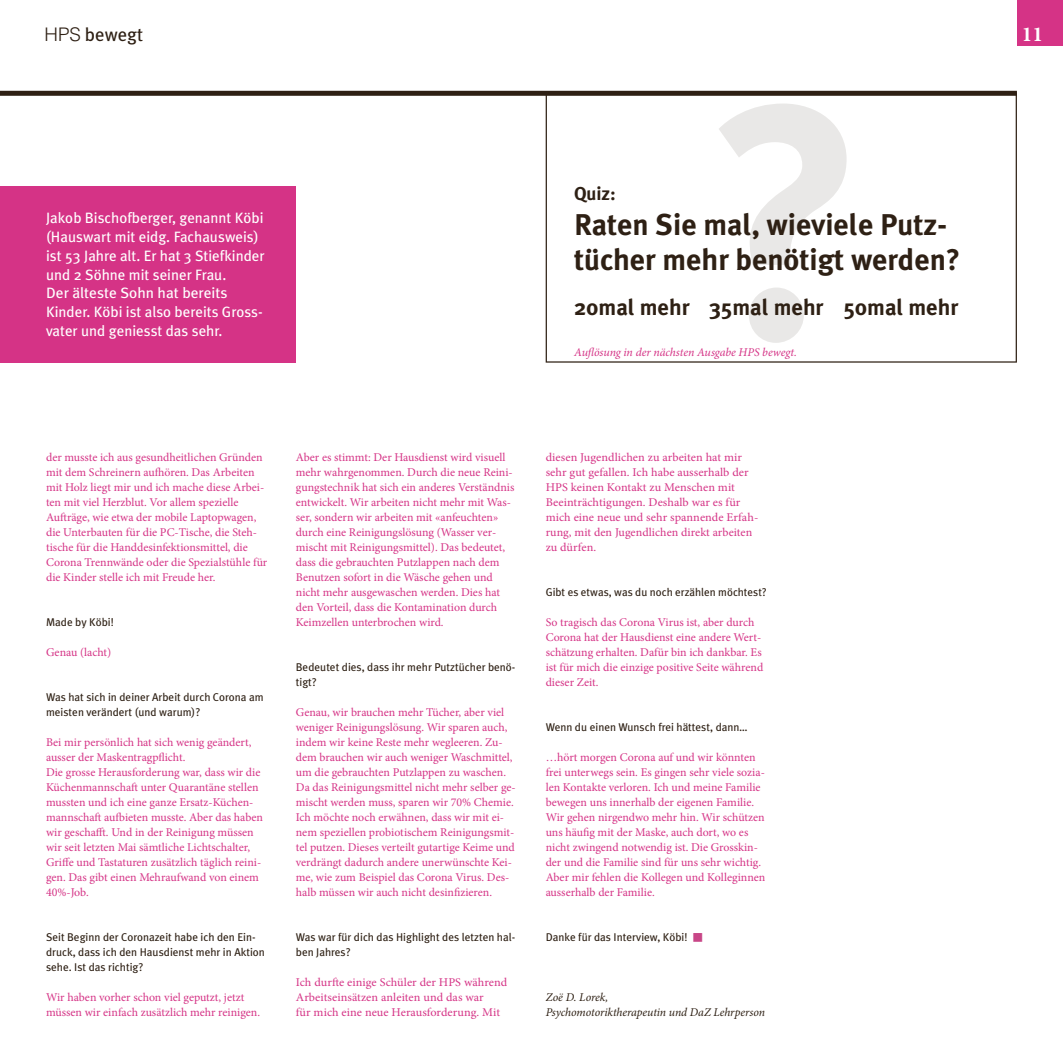
<style>
.page{position:relative;width:1063px;height:1063px;background:#fff}
.page>*{position:absolute;margin:0;border:0;box-sizing:border-box;transform-origin:0 0}
.t1{font:700 333.38px "Meta Plus";color:rgb(46 32 20/.1)}
.t2{font:700 30px/35px "Meta Plus";color:#2e2014}
.t3{font:700 22.5px "Meta Plus";color:#2e2014}
.t4{font:700 21.25px "Minion Pro";color:#fff}
.t5{font:18.75px "Meta Plus";color:#2e2014}
.t6{font:700 18.75px "Meta Plus";color:#2e2014}
.t7{font:15px/18.8px "Meta Plus";color:#fff}
.t8{font:11.88px/15px "Minion Pro";color:#d53386}
.t9{font:italic 11.88px/15px "Minion Pro";letter-spacing:-.005em;color:#2e2014}
.t10{font:italic 11.88px "Minion Pro";letter-spacing:-.005em;color:#d53386}
.t11{font:11.25px/15px "Meta Plus";color:#2e2014}
.s1{font-family:"Helvetica LT Std";font-weight:300}
</style>
<div class="page">
<div style="left:1017px;top:0;width:46px;height:46px;background:#d53386"></div>
<div style="left:0;top:91px;width:1017px;height:5px;background:#2e2014"></div>
<div style="left:0;top:186px;width:296px;height:177px;background:#d53386"></div>
<svg style="left:546px;top:95px;width:471px;height:268px"></svg>
<h3 class="t5" style="left:45px;top:26px;width:100px"><span class="s1">HPS</span> bewegt</h3>
<h3 class="t4" style="left:1022px;top:26px;width:23px">11</h3>
<p class="t7" style="left:46px;top:210px;width:220px">Jakob Bischofberger, genannt Köbi (Hauswart mit eidg. Fachausweis) ist 53 Jahre alt. Er hat 3 Stiefkinder und 2 Söhne mit seiner Frau.<br>Der älteste Sohn hat bereits<br>Kinder. Köbi ist also bereits Gross&shy;vater und geniesst das sehr.</p>
<h1 class="t1" style="left:706px;top:72px;width:164px">?</h1>
<h3 class="t6" style="left:574px;top:185px;width:43px">Quiz:</h3>
<h2 class="t2" style="left:574px;top:209px;width:388px">Raten Sie mal, wieviele Putz&shy;tücher mehr benötigt werden?</h2>
<h3 class="t3" style="left:574px;top:297px;width:386px">20mal mehr 35mal mehr 50mal mehr</h3>
<p class="t10" style="left:574px;top:348px;width:224px">Auflösung in der nächsten Ausgabe HPS bewegt.</p>
<p class="t8" style="left:46px;top:451px;width:223px">der musste ich aus gesundheitlichen Gründen mit dem Schreinern aufhören. Das Arbeiten mit Holz liegt mir und ich mache diese Arbei‐ ten mit viel Herzblut. Vor allem spezielle Aufträge, wie etwa der mobile Laptopwagen, die Unterbauten für die PC-Tische, die Steh&shy;tische für die Handdesinfektionsmittel, die Corona Trennwände oder die Spezialstühle für die Kinder stelle ich mit Freude her.</p>
<p class="t11" style="left:46px;top:615px;width:69px">Made by Köbi!</p>
<p class="t8" style="left:46px;top:646px;width:67px">Genau (lacht)</p>
<p class="t11" style="left:46px;top:690px;width:219px">Was hat sich in deiner Arbeit durch Corona am meisten verändert (und warum)?</p>
<p class="t8" style="left:46px;top:736px;width:219px">Bei mir persönlich hat sich wenig geändert, ausser der Maskentragpflicht.<br>Die grosse Herausforderung war, dass wir die Küchenmannschaft unter Quarantäne stellen mussten und ich eine ganze Ersatz-Küchen‐ mannschaft aufbieten musste. Aber das haben wir geschafft. Und in der Reinigung müssen wir seit letzten Mai sämtliche Lichtschalter, Griffe und Tastaturen zusätzlich täglich reini‐ gen. Das gibt einen Mehraufwand von einem 40%-Job.</p>
<p class="t11" style="left:46px;top:930px;width:220px">Seit Beginn der Coronazeit habe ich den Ein&shy;druck, dass ich den Hausdienst mehr in Aktion sehe. Ist das richtig?</p>
<p class="t8" style="left:46px;top:991px;width:216px">Wir haben vorher schon viel geputzt, jetzt müssen wir einfach zusätzlich mehr reinigen.</p>
<p class="t8" style="left:296px;top:451px;width:220px">Aber es stimmt: Der Hausdienst wird visuell mehr wahrgenommen. Durch die neue Reini‐ gungstechnik hat sich ein anderes Verständnis entwickelt. Wir arbeiten nicht mehr mit Was‐ ser, sondern wir arbeiten mit «anfeuchten» durch eine Reinigungslösung (Wasser ver‐ mischt mit Reinigungsmittel). Das bedeutet, dass die gebrauchten Putzlappen nach dem Benutzen sofort in die Wäsche gehen und nicht mehr ausgewaschen werden. Dies hat den Vorteil, dass die Kontamination durch Keimzellen unterbrochen wird.</p>
<p class="t11" style="left:296px;top:660px;width:221px">Bedeutet dies, dass ihr mehr Putztücher benö&shy;tigt?</p>
<p class="t8" style="left:296px;top:706px;width:221px">Genau, wir brauchen mehr Tücher, aber viel weniger Reinigungslösung. Wir sparen auch, indem wir keine Reste mehr wegleeren. Zu‐ dem brauchen wir auch weniger Waschmittel, um die gebrauchten Putzlappen zu waschen.<br>Da das Reinigungsmittel nicht mehr selber ge‐ mischt werden muss, sparen wir 70% Chemie.<br>Ich möchte noch erwähnen, dass wir mit ei‐ nem speziellen probiotischem Reinigungsmit‐ tel putzen. Dieses verteilt gutartige Keime und verdrängt dadurch andere unerwünschte Kei‐ me, wie zum Beispiel das Corona Virus. Des‐ halb müssen wir auch nicht desinfizieren.</p>
<p class="t11" style="left:296px;top:930px;width:221px">Was war für dich das Highlight des letzten hal&shy;ben Jahres?</p>
<p class="t8" style="left:296px;top:976px;width:213px">Ich durfte einige Schüler der HPS während<br>Arbeitseinsätzen anleiten und das war<br>für mich eine neue Herausforderung. Mit</p>
<p class="t8" style="left:546px;top:451px;width:214px">diesen Jugendlichen zu arbeiten hat mir sehr gut gefallen. Ich habe ausserhalb der HPS keinen Kontakt zu Menschen mit Beeinträchtigungen. Deshalb war es für mich eine neue und sehr spannende Erfah‐ rung, mit den Jugendlichen direkt arbeiten zu dürfen.</p>
<p class="t11" style="left:546px;top:585px;width:223px">Gibt es etwas, was du noch erzählen möchtest?</p>
<p class="t8" style="left:546px;top:616px;width:219px">So tragisch das Corona Virus ist, aber durch Corona hat der Hausdienst eine andere Wert‐ schätzung erhalten. Dafür bin ich dankbar. Es ist für mich die einzige positive Seite während dieser Zeit.</p>
<p class="t11" style="left:546px;top:720px;width:203px">Wenn du einen Wunsch frei hättest, dann…</p>
<p class="t8" style="left:546px;top:751px;width:221px">…hört morgen Corona auf und wir könnten frei unterwegs sein. Es gingen sehr viele sozia‐ len Kontakte verloren. Ich und meine Familie bewegen uns innerhalb der eigenen Familie.<br>Wir gehen nirgendwo mehr hin. Wir schützen uns häufig mit der Maske, auch dort, wo es nicht zwingend notwendig ist. Die Grosskin‐ der und die Familie sind für uns sehr wichtig.<br>Aber mir fehlen die Kollegen und Kolleginnen ausserhalb der Familie.</p>
<p class="t11" style="left:546px;top:930px;width:143px">Danke für das Interview, Köbi!</p>
<p class="t9" style="left:546px;top:991px;width:221px">Zoë D. Lorek,<br>Psychomotoriktherapeutin und DaZ Lehrperson</p>
</div>
